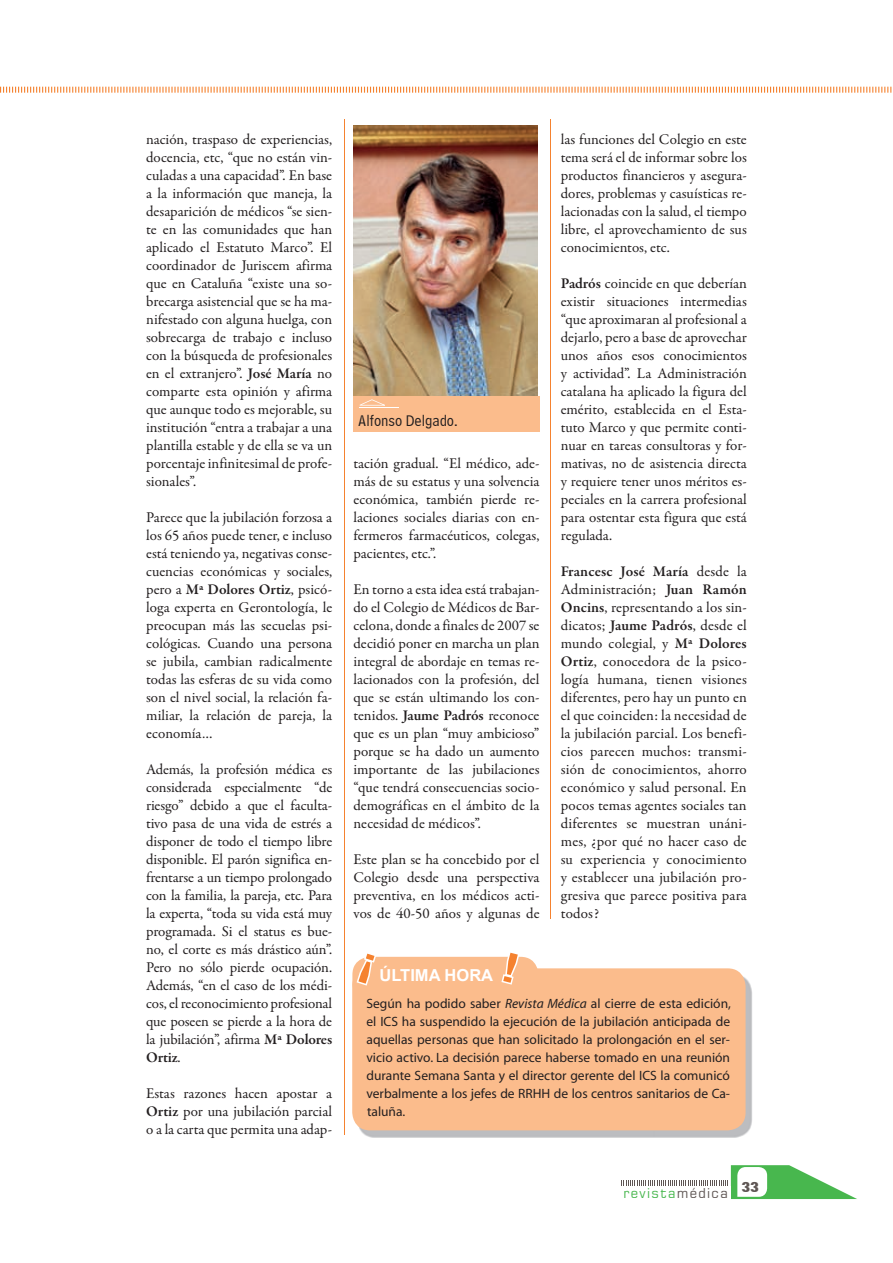
<style>
.page{position:relative;width:893px;height:1263px;background:#fff}
.page>*{position:absolute;margin:0;border:0;box-sizing:border-box;transform-origin:0 0}
.t1{font:700 16.5px "Arial";color:#fff}
.t2{font:16.2px "Bell Centennial BT Address";color:#231f20}
.t3{font:15px/18px "Garamond Premr Pro";color:#231f20;text-align:justify}
.t4{font:900 15px "Serifa BT";color:#5e5553}
.t5{font:13.5px/18px "Myriad";color:#231f20;text-align:justify}
.t6{font:13.5px "Square 721 BT";letter-spacing:.1em;color:#48b74e}
.s1{font-weight:600}
.s2{font-style:italic}
.s3{color:#5e5553}
</style>
<div class="page">
<svg style="left:621px;top:1165px;width:236px;height:34px"></svg>
<div style="left:621px;top:1186px;width:109px;height:13px;background:#fff"></div>
<svg style="left:0;top:87px;width:892px;height:6px"></svg>
<div style="left:352px;top:957px;width:186px;height:45px;background:#fbbc8c;border-radius:18px"></div>
<img style="left:358px;top:976px;width:394px;height:162px">
<div style="left:352px;top:968px;width:394px;height:162px;background:#fbbc8c;border-radius:18px"></div>
<hr style="left:550px;top:119px;width:1px;height:799px;background:#f5822f">
<hr style="left:344px;top:119px;width:1px;height:1015px;background:#f5822f">
<img style="left:353px;top:126px;width:185px;height:270px">
<div style="left:353px;top:396px;width:186px;height:36px;background:#fbbc8c"></div>
<svg style="left:360px;top:399px;width:25px;height:7px"></svg>
<hr style="left:359px;top:407px;width:40px;height:1px;background:#fff">
<svg style="left:500px;top:956px;width:21px;height:29px"></svg>
<svg style="left:355px;top:956px;width:23px;height:30px"></svg>
<p class="t3" style="left:146px;top:131px;width:188px">nación, traspaso de experiencias, docencia, etc, “que no están vin&shy;culadas a una capacidad”. En base a la información que maneja, la desaparición de médicos “se sien&shy;te en las comunidades que han aplicado el Estatuto Marco”. El coordinador de Juriscem afirma que en Cataluña “existe una so&shy;brecarga asistencial que se ha ma&shy;nifestado con alguna huelga, con sobrecarga de trabajo e incluso con la búsqueda de profesionales en el extranjero”. <span class="s1">José María</span> no comparte esta opinión y afirma que aunque todo es mejorable, su institución “entra a trabajar a una plantilla estable y de ella se va un porcentaje infinitesimal de profe&shy;sionales”.</p>
<p class="t3" style="left:146px;top:509px;width:188px">Parece que la jubilación forzosa a los 65 años puede tener, e incluso está teniendo ya, negativas conse&shy;cuencias económicas y sociales, pero a <span class="s1">Mª Dolores Ortiz</span>, psicó&shy;loga experta en Gerontología, le preocupan más las secuelas psi&shy;cológicas. Cuando una persona se jubila, cambian radicalmente todas las esferas de su vida como son el nivel social, la relación fa&shy;miliar, la relación de pareja, la economía…</p>
<p class="t3" style="left:146px;top:761px;width:188px">Además, la profesión médica es considerada especialmente “de riesgo” debido a que el faculta&shy;tivo pasa de una vida de estrés a disponer de todo el tiempo libre disponible. El parón significa en&shy;frentarse a un tiempo prolongado con la familia, la pareja, etc. Para la experta, “toda su vida está muy programada. Si el status es bue&shy;no, el corte es más drástico aún”.<br>Pero no sólo pierde ocupación.<br>Además, “en el caso de los médi&shy;cos, el reconocimiento profesional que poseen se pierde a la hora de la jubilación”, afirma <span class="s1">Mª Dolores Ortiz</span>.</p>
<p class="t3" style="left:146px;top:1085px;width:188px">Estas razones hacen apostar a <span class="s1">Ortiz</span> por una jubilación parcial o a la carta que permita una adap-</p>
<p class="t2" style="left:358px;top:411px;width:101px">Alfonso Delgado.</p>
<p class="t3" style="left:353px;top:455px;width:188px">tación gradual. “El médico, ade&shy;más de su estatus y una solvencia económica, también pierde re&shy;laciones sociales diarias con en&shy;fermeros farmacéuticos, colegas, pacientes, etc.”.</p>
<p class="t3" style="left:353px;top:581px;width:188px">En torno a esta idea está trabajan&shy;do el Colegio de Médicos de Bar&shy;celona, donde a finales de 2007 se decidió poner en marcha un plan integral de abordaje en temas re&shy;lacionados con la profesión, del que se están ultimando los con&shy;tenidos. <span class="s1">Jaume Padrós</span> reconoce que es un plan “muy ambicioso” porque se ha dado un aumento importante de las jubilaciones “que tendrá consecuencias socio&shy;demográficas en el ámbito de la necesidad de médicos”.</p>
<p class="t3" style="left:353px;top:851px;width:188px">Este plan se ha concebido por el Colegio desde una perspectiva preventiva, en los médicos acti&shy;vos de 40-50 años y algunas de</p>
<p class="t1" style="left:379px;top:965px;width:115px">ÚLTIMA HORA</p>
<p class="t3" style="left:561px;top:131px;width:188px">las funciones del Colegio en este tema será el de informar sobre los productos financieros y asegura&shy;dores, problemas y casuísticas re&shy;lacionadas con la salud, el tiempo libre, el aprovechamiento de sus conocimientos, etc.</p>
<p class="t3" style="left:561px;top:275px;width:188px"><span class="s1">Padrós</span> coincide en que deberían existir situaciones intermedias “que aproximaran al profesional a dejarlo, pero a base de aprovechar unos años esos conocimientos y actividad”. La Administración catalana ha aplicado la figura del emérito, establecida en el Esta&shy;tuto Marco y que permite conti&shy;nuar en tareas consultoras y for&shy;mativas, no de asistencia directa y requiere tener unos méritos es&shy;peciales en la carrera profesional para ostentar esta figura que está regulada.</p>
<p class="t3" style="left:561px;top:563px;width:188px"><span class="s1">Francesc José María</span> desde la Administración; <span class="s1">Juan Ramón Oncins</span>, representando a los sin&shy;dicatos; <span class="s1">Jaume Padrós</span>, desde el mundo colegial, y <span class="s1">Mª Dolores Ortiz</span>, conocedora de la psico&shy;logía humana, tienen visiones diferentes, pero hay un punto en el que coinciden: la necesidad de la jubilación parcial. Los benefi&shy;cios parecen muchos: transmi&shy;sión de conocimientos, ahorro económico y salud personal. En pocos temas agentes sociales tan diferentes se muestran unáni&shy;mes, ¿por qué no hacer caso de su experiencia y conocimiento y establecer una jubilación pro&shy;gresiva que parece positiva para todos?</p>
<p class="t5" style="left:366px;top:995px;width:366px">Según ha podido saber <span class="s2">Revista Médica</span> al cierre de esta edición, el ICS ha suspendido la ejecución de la jubilación anticipada de aquellas personas que han solicitado la prolongación en el ser&shy;vicio activo. La decisión parece haberse tomado en una reunión durante Semana Santa y el director gerente del ICS la comunicó verbalmente a los jefes de RRHH de los centros sanitarios de Ca&shy;taluña.</p>
<p class="t6" style="left:623px;top:1184px;width:106px">revista<span class="s3">médica</span></p>
<p class="t4" style="left:741px;top:1178px;width:19px">33</p>
</div>
